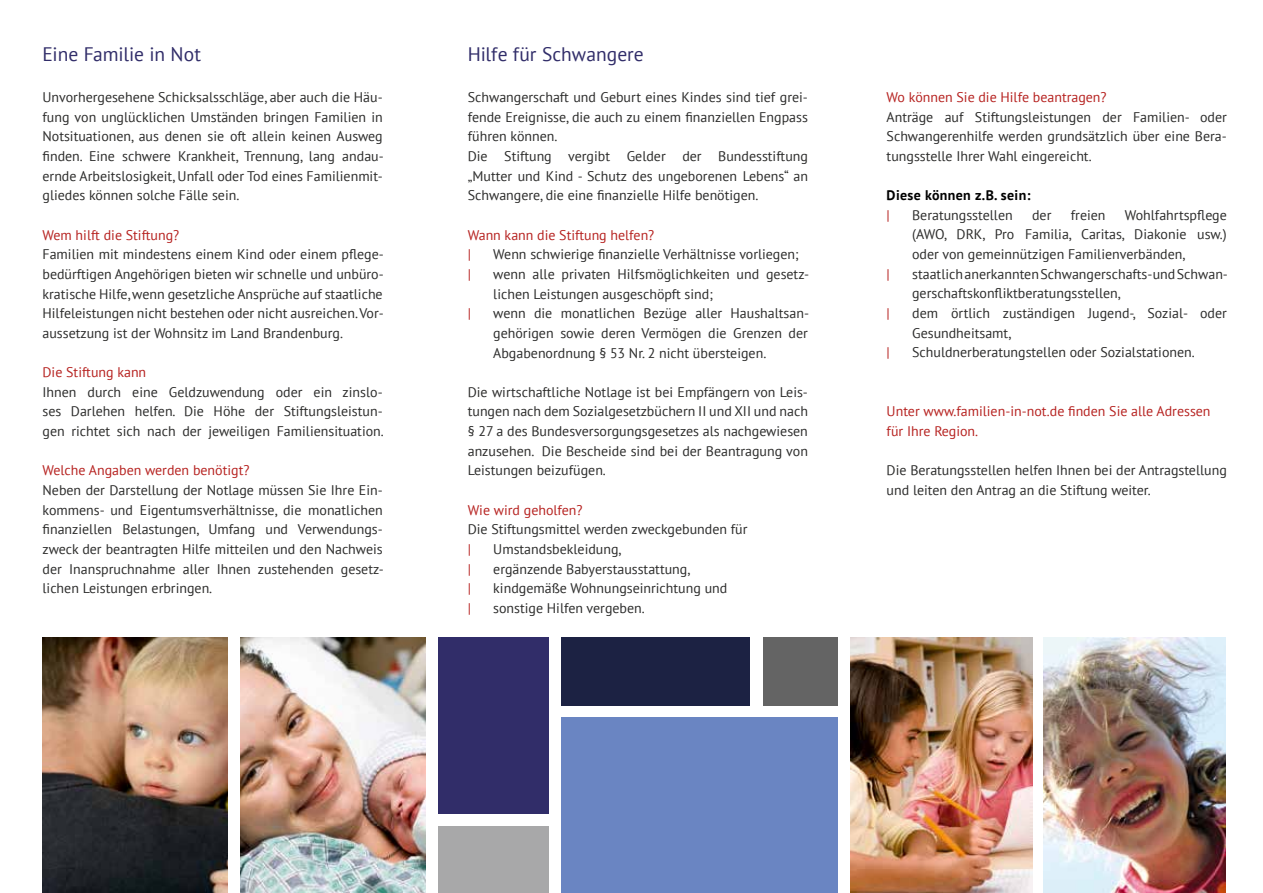
<style>
.page{position:relative;width:1263px;height:893px;background:#fff}
.page>*{position:absolute;margin:0;border:0;box-sizing:border-box;transform-origin:0 0}
.t1{font:19.5px "PT Sans";color:#312d69}
.t2{font:13.95px/19.6px "PT Sans";color:#2c2c2b;text-align:justify}
.t3{font:13.95px/19.6px "PT Sans";color:#b62220}
.t4{font:700 13.95px "PT Sans";letter-spacing:.025em;color:#000}
.s1{color:#b62220}
</style>
<div class="page">
<img style="left:43px;top:638px;width:184px;height:255px">
<img style="left:240px;top:638px;width:185px;height:255px">
<img style="left:850px;top:638px;width:182px;height:255px">
<img style="left:1044px;top:638px;width:182px;height:255px">
<div style="left:438px;top:638px;width:111px;height:176px;background:#312d69"></div>
<div style="left:438px;top:826px;width:111px;height:67px;background:#a8a8a9"></div>
<div style="left:561px;top:638px;width:189px;height:68px;background:#1c2243"></div>
<div style="left:763px;top:638px;width:75px;height:68px;background:#646464"></div>
<div style="left:561px;top:718px;width:277px;height:175px;background:#6a85c2"></div>
<h1 class="t1" style="left:43px;top:42px;width:160px">Eine Familie in Not</h1>
<p class="t2" style="left:43px;top:87px;width:343px">U nvorhergesehene Schicksalsschläge, aber auch die Häu&shy;fung von unglücklichen U mständen bringen Familien in Notsituationen, aus denen sie oft allein keinen Ausweg finden. Eine schwere Krankheit, Trennung, lang andau&shy;ernde Arbeitslosigkeit, U nfall oder Tod eines Familienmit&shy;gliedes können solche Fälle sein.</p>
<p class="t3" style="left:43px;top:225px;width:138px">Wem hilft die Stiftung?</p>
<p class="t2" style="left:43px;top:244px;width:343px">Familien mit mindestens einem Kind oder einem pflege&shy;bedürftigen Angehörigen bieten wir schnelle und unbüro&shy;kratische Hilfe, wenn gesetzliche Ansprüche auf staatliche Hilfeleistungen nicht bestehen oder nicht ausreichen. Vor&shy;aussetzung ist der Wohnsitz im Land Brandenburg.</p>
<p class="t3" style="left:43px;top:362px;width:105px">Die Stiftung kann</p>
<p class="t2" style="left:43px;top:382px;width:343px">Ihnen durch eine Geldzuwendung oder ein zinslo&shy;ses Darlehen helfen. Die Höhe der Stiftungsleistun&shy;gen richtet sich nach der jeweiligen Familiensituation.</p>
<p class="t3" style="left:43px;top:460px;width:208px">Welche Angaben werden benötigt?</p>
<p class="t2" style="left:43px;top:480px;width:343px">Neben der Darstellung der Notlage müssen Sie Ihre Ein&shy;kommens- und Eigentumsverhältnisse, die monatlichen finanziellen Belastungen, Umfang und Verwendungs&shy;zweck der beantragten Hilfe mitteilen und den Nachweis der Inanspruchnahme aller Ihnen zustehenden gesetz&shy;lichen Leistungen erbringen.</p>
<h1 class="t1" style="left:468px;top:42px;width:177px">Hilfe für Schwangere</h1>
<p class="t2" style="left:468px;top:87px;width:342px;text-align:left">Schwangerschaft und Geburt eines Kindes sind tief grei&shy;fende Ereignisse, die auch zu einem finanziellen Engpass führen können.<br>Die Stiftung vergibt Gelder der Bundesstiftung „Mutter und Kind - Schutz des ungeborenen Lebens“ an Schwangere, die eine finanzielle Hilfe benötigen.</p>
<p class="t3" style="left:468px;top:225px;width:188px">Wann kann die Stiftung helfen? |</p>
<p class="t2" style="left:493px;top:244px;width:307px">Wenn schwierige finanzielle Verhältnisse vorliegen;</p>
<p class="t3" style="left:468px;top:264px;width:5px">|</p>
<p class="t2" style="left:493px;top:264px;width:317px">wenn alle privaten Hilfsmöglichkeiten und gesetz&shy;lichen Leistungen ausgeschöpft sind;</p>
<p class="t3" style="left:468px;top:303px;width:5px">|</p>
<p class="t2" style="left:493px;top:303px;width:317px">wenn die monatlichen Bezüge aller Haushaltsan&shy;gehörigen sowie deren Vermögen die Grenzen der Abgabenordnung § 53 Nr. 2 nicht übersteigen.</p>
<p class="t2" style="left:468px;top:382px;width:342px">Die wirtschaftliche Notlage ist bei Empfängern von Leis&shy;tungen nach dem Sozialgesetzbüchern II und XII und nach § 27 a des Bundesversorgungsgesetzes als nachgewiesen anzusehen. Die Bescheide sind bei der Beantragung von Leistungen beizufügen.</p>
<p class="t3" style="left:468px;top:500px;width:116px">Wie wird geholfen?</p>
<p class="t2" style="left:468px;top:519px;width:281px;text-align:left">Die Stiftungsmittel werden zweckgebunden für <span class="s1">|</span> U mstandsbekleidung,<br><span class="s1">|</span></p>
<p class="t2" style="left:493px;top:559px;width:198px">ergänzende Babyerstausstattung,</p>
<p class="t3" style="left:468px;top:578px;width:5px">|</p>
<p class="t2" style="left:493px;top:578px;width:236px">kindgemäße Wohnungseinrichtung und</p>
<p class="t3" style="left:468px;top:598px;width:5px">|</p>
<p class="t2" style="left:493px;top:598px;width:153px">sonstige Hilfen vergeben.</p>
<p class="t3" style="left:887px;top:87px;width:222px">Wo können Sie die Hilfe beantragen?</p>
<p class="t2" style="left:887px;top:107px;width:342px">Anträge auf Stiftungsleistungen der Familien- oder Schwangerenhilfe werden grundsätzlich über eine Bera&shy;tungsstelle Ihrer Wahl eingereicht.</p>
<p class="t4" style="left:887px;top:186px;width:145px">Diese können z.B. sein:</p>
<p class="t3" style="left:887px;top:205px;width:5px">|</p>
<p class="t2" style="left:912px;top:205px;width:102px">Beratungsstellen</p>
<p class="t2" style="left:1032px;top:205px;width:21px">der</p>
<p class="t2" style="left:1071px;top:205px;width:36px">freien</p>
<p class="t2" style="left:912px;top:205px;width:316px;text-indent:213px">Wohlfahrtspflege (AWO, DRK, Pro Familia, Caritas, Diakonie usw.) oder von gemeinnützigen Familienverbänden,</p>
<p class="t3" style="left:887px;top:264px;width:5px">|</p>
<p class="t2" style="left:912px;top:264px;width:317px">staatlich anerkannten Schwangerschafts- und Schwan&shy;gerschaftskonfliktberatungsstellen,</p>
<p class="t3" style="left:887px;top:303px;width:5px">|</p>
<p class="t2" style="left:912px;top:303px;width:316px">dem örtlich zuständigen Jugend-, Sozial- oder<br>Gesundheitsamt,</p>
<p class="t3" style="left:887px;top:342px;width:5px">|</p>
<p class="t2" style="left:912px;top:342px;width:284px">Schuldnerberatungstellen oder Sozialstationen.</p>
<p class="t3" style="left:887px;top:401px;width:325px">Unter www.familien-in-not.de finden Sie alle Adressen für Ihre Region.</p>
<p class="t2" style="left:887px;top:460px;width:342px">Die Beratungsstellen helfen Ihnen bei der Antragstellung und leiten den Antrag an die Stiftung weiter.</p>
</div>
